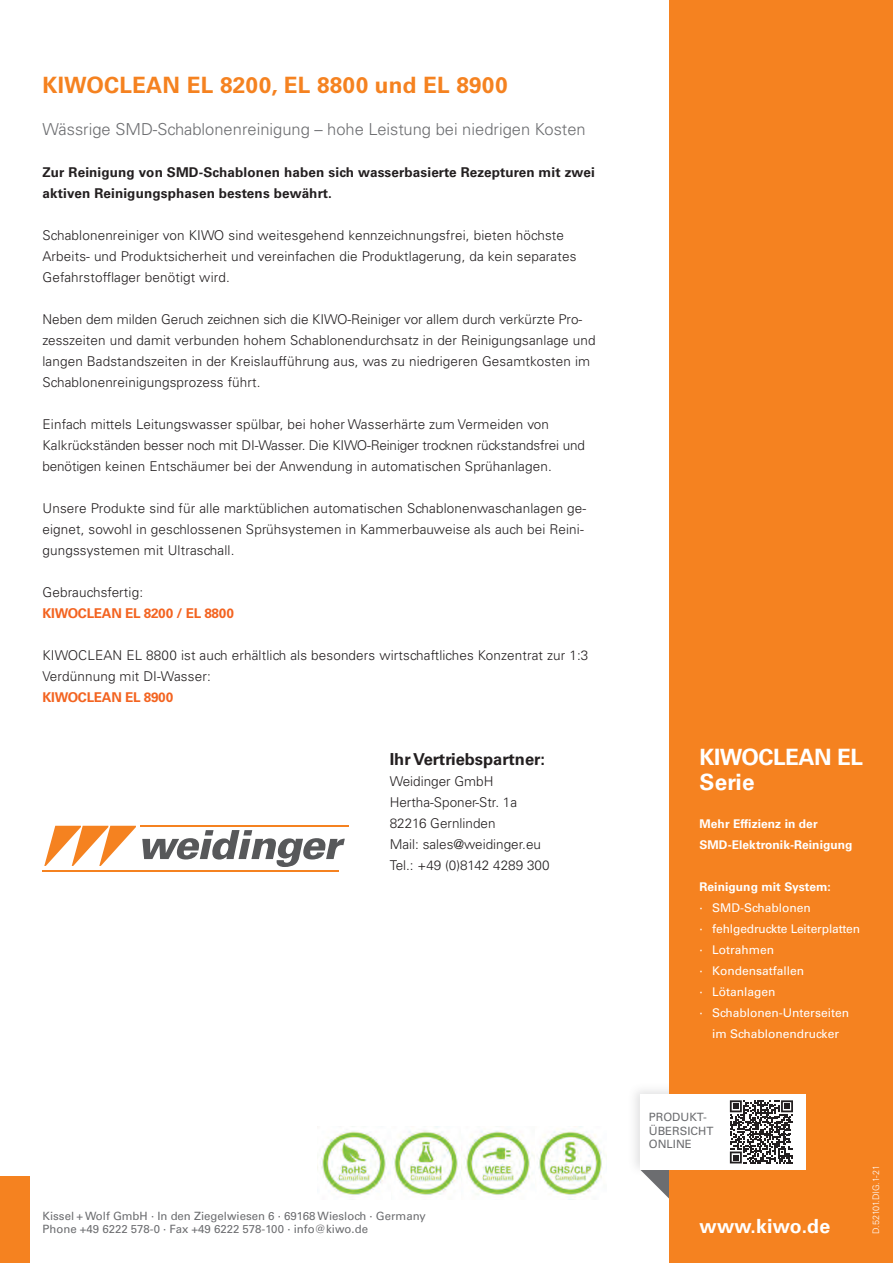
<style>
.page{position:relative;width:893px;height:1263px;background:#fff}
.page>*{position:absolute;margin:0;border:0;box-sizing:border-box;transform-origin:0 0}
.t1{font:700 22.5px "Univers LT Std";letter-spacing:.01em;color:#f58220}
.t2{font:700 22.5px/24.8px "Univers LT Std";letter-spacing:-.02em;color:#fff}
.t3{font:700 19.5px "Univers LT Std";letter-spacing:.01em;color:#fff}
.t4{font:300 16.5px "Univers LT Std";color:#6c6d70}
.t5{font:700 16.5px "Univers LT Std";color:#231f20}
.t6{font:300 13.5px/21px "Univers LT Std";letter-spacing:.01em;color:#231f20}
.t7{font:700 13.5px/21px "Univers LT Std";letter-spacing:.01em;color:#231f20}
.t8{font:700 13.5px "Univers LT Std";letter-spacing:-.02em;color:#f36421}
.t9{font:12px "Univers LT Std";color:#fff}
.t10{font:700 12px/21px "Univers LT Std";letter-spacing:.005em;color:#fff}
.t11{font:11.4px/13.5px "Univers LT Std";color:#6c6d70}
.t12{font:300 9px "Univers LT Std";color:#fff}
</style>
<div class="page">
<div style="left:0;top:1177px;width:30px;height:86px;background:#f58220"></div>
<div style="left:627px;top:1083px;width:185px;height:94px;background:#6c6d70;opacity:.2"></div>
<svg style="left:640px;top:1169px;width:30px;height:44px"></svg>
<div style="left:670px;top:0;width:223px;height:1263px;background:#f58220"></div>
<div style="left:640px;top:1094px;width:165px;height:75px;background:#fff"></div>
<svg style="left:730px;top:1100px;width:63px;height:63px"></svg>
<img style="left:321px;top:1127px;width:282px;height:68px">
<svg style="left:142px;top:830px;width:203px;height:37px"></svg>
<hr style="left:140px;top:826px;width:208px;height:1px;background:#f58220">
<hr style="left:42px;top:870px;width:297px;height:1px;background:#f58220">
<svg style="left:44px;top:826px;width:92px;height:40px"></svg>
<h1 class="t1" style="left:43px;top:72px;width:467px">KIWOCLEAN EL 8200, EL 8800 und EL 8900</h1>
<p class="t4" style="left:43px;top:119px;width:545px">Wässrige SMD-Schablonenreinigung – hohe Leistung bei niedrigen Kosten</p>
<p class="t7" style="left:43px;top:162px;width:554px">Zur Reinigung von SMD-Schablonen haben sich wasserbasierte Rezepturen mit zwei aktiven Reinigungsphasen bestens bewährt.</p>
<p class="t6" style="left:43px;top:224px;width:535px">Schablonenreiniger von KIWO sind weitesgehend kennzeichnungsfrei, bieten höchste<br>Arbeits- und Produktsicherheit und vereinfachen die Produktlagerung, da kein separates<br>Gefahrstofflager benötigt wird.</p>
<p class="t6" style="left:43px;top:309px;width:554px">Neben dem milden Geruch zeichnen sich die KIWO-Reiniger vor allem durch verkürzte Pro&shy;zesszeiten und damit verbunden hohem Schablonendurchsatz in der Reinigungsanlage und langen Badstandszeiten in der Kreislaufführung aus, was zu niedrigeren Gesamtkosten im Schablonenreinigungsprozess führt.</p>
<p class="t6" style="left:43px;top:414px;width:544px">Einfach mittels Leitungswasser spülbar, bei hoher Wasserhärte zum Vermeiden von<br>Kalkrückständen besser noch mit DI-Wasser. Die KIWO-Reiniger trocknen rückstandsfrei und benötigen keinen Entschäumer bei der Anwendung in automatischen Sprühanlagen.</p>
<p class="t6" style="left:43px;top:498px;width:545px">Unsere Produkte sind für alle marktüblichen automatischen Schablonenwaschanlagen ge&shy;eignet, sowohl in geschlossenen Sprühsystemen in Kammerbauweise als auch bei Reini&shy;gungssystemen mit Ultraschall.</p>
<p class="t6" style="left:43px;top:582px;width:102px">Gebrauchsfertig:</p>
<p class="t8" style="left:43px;top:605px;width:193px">KIWOCLEAN EL 8200 / EL 8800</p>
<p class="t6" style="left:43px;top:645px;width:547px">KIWOCLEAN EL 8800 ist auch erhältlich als besonders wirtschaftliches Konzentrat zur 1:3<br>Verdünnung mit DI-Wasser:</p>
<p class="t8" style="left:43px;top:689px;width:132px">KIWOCLEAN EL 8900</p>
<p class="t5" style="left:390px;top:749px;width:157px">Ihr Vertriebspartner:</p>
<p class="t6" style="left:390px;top:770px;width:162px">Weidinger GmbH<br>Hertha-Sponer-Str. 1a<br>82216 Gernlinden<br>Mail: sales@weidinger.eu<br>Tel.: +49 (0)8142 4289 300</p>
<h1 class="t2" style="left:699px;top:745px;width:165px">KIWOCLEAN EL<br>Serie</h1>
<p class="t10" style="left:699px;top:813px;width:155px">Mehr Effizienz in der<br>SMD-Elektronik-Reinigung</p>
<p class="t10" style="left:699px;top:876px;width:133px">Reinigung mit System:</p>
<p class="t9" style="left:699px;top:900px;width:113px">· SMD-Schablonen</p>
<p class="t9" style="left:699px;top:921px;width:162px">· fehlgedruckte Leiterplatten</p>
<p class="t9" style="left:699px;top:942px;width:76px">· Lotrahmen</p>
<p class="t9" style="left:699px;top:963px;width:106px">· Kondensatfallen</p>
<p class="t9" style="left:699px;top:984px;width:77px">· Lötanlagen</p>
<p class="t9" style="left:699px;top:1005px;width:151px">· Schablonen-Unterseiten</p>
<p class="t9" style="left:712px;top:1026px;width:128px">im Schablonendrucker</p>
<p class="t11" style="left:649px;top:1111px;width:66px">PRODUKT-<br>ÜBERSICHT<br>ONLINE</p>
<p class="t11" style="left:43px;top:1209px;width:385px">Kissel + Wolf GmbH ∙ In den Ziegelwiesen 6 ∙ 69168 Wiesloch ∙ Germany<br>Phone +49 6222 578-0 ∙ Fax +49 6222 578-100 ∙ info@kiwo.de</p>
<h2 class="t3" style="left:699px;top:1215px;width:132px">www.kiwo.de</h2>
<p class="t12" style="left:871px;top:1233px;width:70px;rotate:-90deg">D.52101.DIG.1-21</p>
</div>
